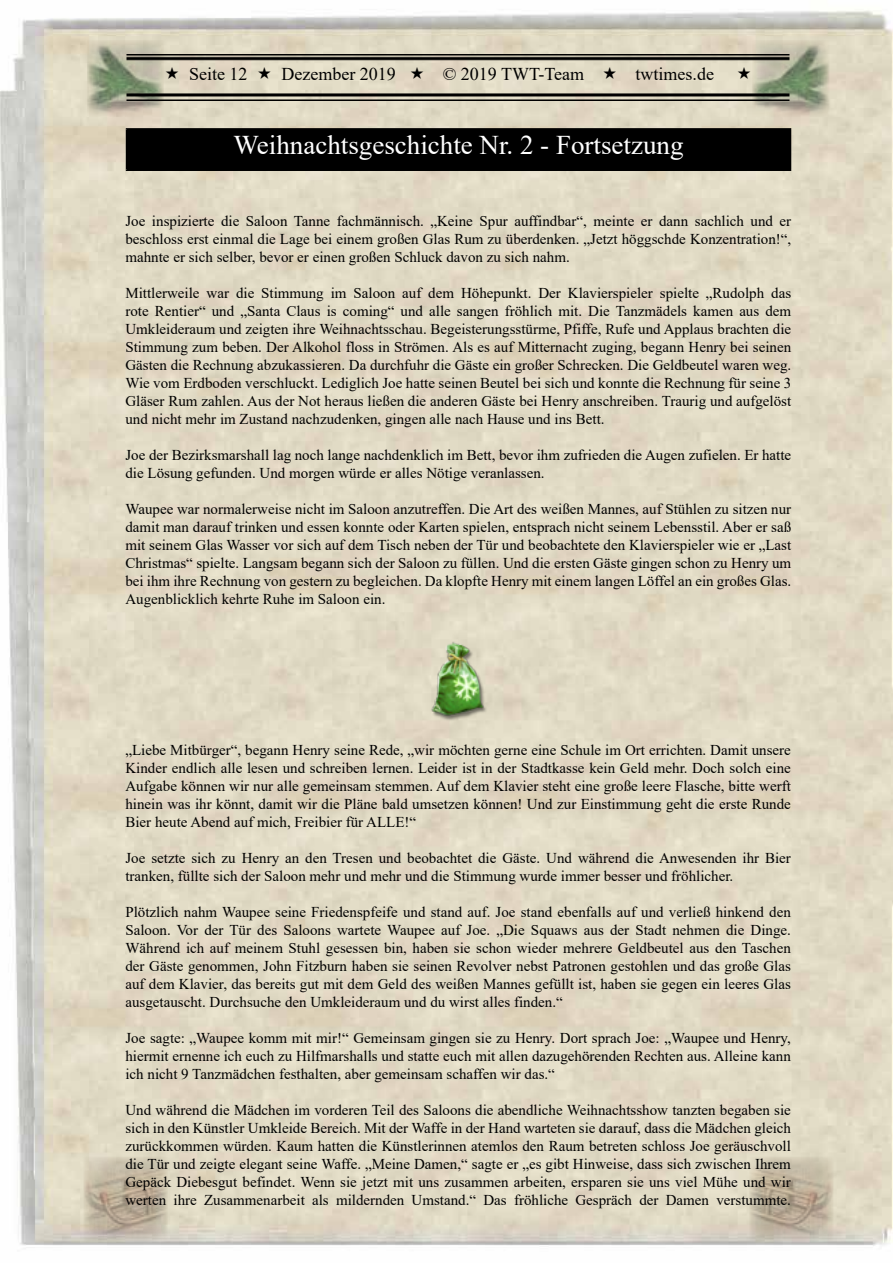
<style>
.page{position:relative;width:893px;height:1263px;background:#fff}
.page>*{position:absolute;margin:0;border:0;box-sizing:border-box;transform-origin:0 0}
.t1{font:27px "Times New Roman";color:#fff}
.t2{font:18px "Times New Roman";color:#000}
.t3{font:15px/18px "Times New Roman";color:#000;text-align:justify}
</style>
<div class="page">
<img style="left:0;top:10px;width:893px;height:1236px">
<img style="left:164px;top:54px;width:589px;height:46px">
<img style="left:87px;top:40px;width:77px;height:77px">
<img style="left:753px;top:40px;width:76px;height:77px">
<img style="left:84px;top:1157px;width:84px;height:84px">
<img style="left:749px;top:1157px;width:84px;height:84px">
<div style="left:127px;top:129px;width:663px;height:41px;background:#000"></div>
<hr style="left:126px;top:128px;width:665px;height:2px;background:#000">
<hr style="left:126px;top:130px;width:1px;height:39px;background:#000">
<hr style="left:790px;top:130px;width:1px;height:39px;background:#000">
<hr style="left:126px;top:169px;width:665px;height:2px;background:#000">
<img style="left:409px;top:632px;width:99px;height:98px">
<svg style="left:166px;top:67px;width:12px;height:12px"></svg>
<svg style="left:258px;top:67px;width:13px;height:12px"></svg>
<svg style="left:411px;top:67px;width:12px;height:12px"></svg>
<svg style="left:604px;top:67px;width:12px;height:12px"></svg>
<svg style="left:738px;top:67px;width:12px;height:12px"></svg>
<p class="t2" style="left:189px;top:62px;width:60px">Seite 12</p>
<p class="t2" style="left:281px;top:62px;width:116px">Dezember 2019</p>
<p class="t2" style="left:443px;top:62px;width:143px">© 2019 TWT-Team</p>
<p class="t2" style="left:635px;top:62px;width:80px">twtimes.de</p>
<h1 class="t1" style="left:234px;top:126px;width:451px">Weihnachtsgeschichte Nr. 2 - Fortsetzung</h1>
<p class="t3" style="left:125px;top:212px;width:667px">Joe inspizierte die Saloon Tanne fachmännisch. „Keine Spur auffindbar“, meinte er dann sachlich und er beschloss erst einmal die Lage bei einem großen Glas Rum zu überdenken. „Jetzt höggschde Konzentration!“, mahnte er sich selber, bevor er einen großen Schluck davon zu sich nahm.</p>
<p class="t3" style="left:125px;top:284px;width:667px">Mittlerweile war die Stimmung im Saloon auf dem Höhepunkt. Der Klavierspieler spielte „Rudolph das rote Rentier“ und „Santa Claus is coming“ und alle sangen fröhlich mit. Die Tanzmädels kamen aus dem Umkleideraum und zeigten ihre Weihnachtsschau. Begeisterungsstürme, Pfiffe, Rufe und Applaus brachten die Stimmung zum beben. Der Alkohol floss in Strömen. Als es auf Mitternacht zuging, begann Henry bei seinen Gästen die Rechnung abzukassieren. Da durchfuhr die Gäste ein großer Schrecken. Die Geldbeutel waren weg.<br>Wie vom Erdboden verschluckt. Lediglich Joe hatte seinen Beutel bei sich und konnte die Rechnung für seine 3<br>Gläser Rum zahlen. Aus der Not heraus ließen die anderen Gäste bei Henry anschreiben. Traurig und aufgelöst und nicht mehr im Zustand nachzudenken, gingen alle nach Hause und ins Bett.</p>
<p class="t3" style="left:125px;top:446px;width:667px">Joe der Bezirksmarshall lag noch lange nachdenklich im Bett, bevor ihm zufrieden die Augen zufielen. Er hatte die Lösung gefunden. Und morgen würde er alles Nötige veranlassen.</p>
<p class="t3" style="left:125px;top:500px;width:667px">Waupee war normalerweise nicht im Saloon anzutreffen. Die Art des weißen Mannes, auf Stühlen zu sitzen nur damit man darauf trinken und essen konnte oder Karten spielen, entsprach nicht seinem Lebensstil. Aber er saß mit seinem Glas Wasser vor sich auf dem Tisch neben der Tür und beobachtete den Klavierspieler wie er „Last Christmas“ spielte. Langsam begann sich der Saloon zu füllen. Und die ersten Gäste gingen schon zu Henry um bei ihm ihre Rechnung von gestern zu begleichen. Da klopfte Henry mit einem langen Löffel an ein großes Glas.<br>Augenblicklich kehrte Ruhe im Saloon ein.</p>
<p class="t3" style="left:125px;top:740px;width:667px">„Liebe Mitbürger“, begann Henry seine Rede, „wir möchten gerne eine Schule im Ort errichten. Damit unsere Kinder endlich alle lesen und schreiben lernen. Leider ist in der Stadtkasse kein Geld mehr. Doch solch eine Aufgabe können wir nur alle gemeinsam stemmen. Auf dem Klavier steht eine große leere Flasche, bitte werft hinein was ihr könnt, damit wir die Pläne bald umsetzen können! Und zur Einstimmung geht die erste Runde Bier heute Abend auf mich, Freibier für ALLE!“</p>
<p class="t3" style="left:125px;top:848px;width:667px">Joe setzte sich zu Henry an den Tresen und beobachtet die Gäste. Und während die Anwesenden ihr Bier tranken, füllte sich der Saloon mehr und mehr und die Stimmung wurde immer besser und fröhlicher.</p>
<p class="t3" style="left:125px;top:902px;width:667px">Plötzlich nahm Waupee seine Friedenspfeife und stand auf. Joe stand ebenfalls auf und verließ hinkend den Saloon. Vor der Tür des Saloons wartete Waupee auf Joe. „Die Squaws aus der Stadt nehmen die Dinge.<br>Während ich auf meinem Stuhl gesessen bin, haben sie schon wieder mehrere Geldbeutel aus den Taschen der Gäste genommen, John Fitzburn haben sie seinen Revolver nebst Patronen gestohlen und das große Glas auf dem Klavier, das bereits gut mit dem Geld des weißen Mannes gefüllt ist, haben sie gegen ein leeres Glas ausgetauscht. Durchsuche den Umkleideraum und du wirst alles finden.“</p>
<p class="t3" style="left:125px;top:1028px;width:667px">Joe sagte: „Waupee komm mit mir!“ Gemeinsam gingen sie zu Henry. Dort sprach Joe: „Waupee und Henry, hiermit ernenne ich euch zu Hilfmarshalls und statte euch mit allen dazugehörenden Rechten aus. Alleine kann ich nicht 9 Tanzmädchen festhalten, aber gemeinsam schaffen wir das.“</p>
<p class="t3" style="left:125px;top:1100px;width:667px">Und während die Mädchen im vorderen Teil des Saloons die abendliche Weihnachtsshow tanzten begaben sie sich in den Künstler Umkleide Bereich. Mit der Waffe in der Hand warteten sie darauf, dass die Mädchen gleich zurückkommen würden. Kaum hatten die Künstlerinnen atemlos den Raum betreten schloss Joe geräuschvoll die Tür und zeigte elegant seine Waffe. „Meine Damen,“ sagte er „es gibt Hinweise, dass sich zwischen Ihrem Gepäck Diebesgut befindet. Wenn sie jetzt mit uns zusammen arbeiten, ersparen sie uns viel Mühe und wir werten ihre Zusammenarbeit als mildernden Umstand.“ Das fröhliche Gespräch der Damen verstummte.</p>
</div>
